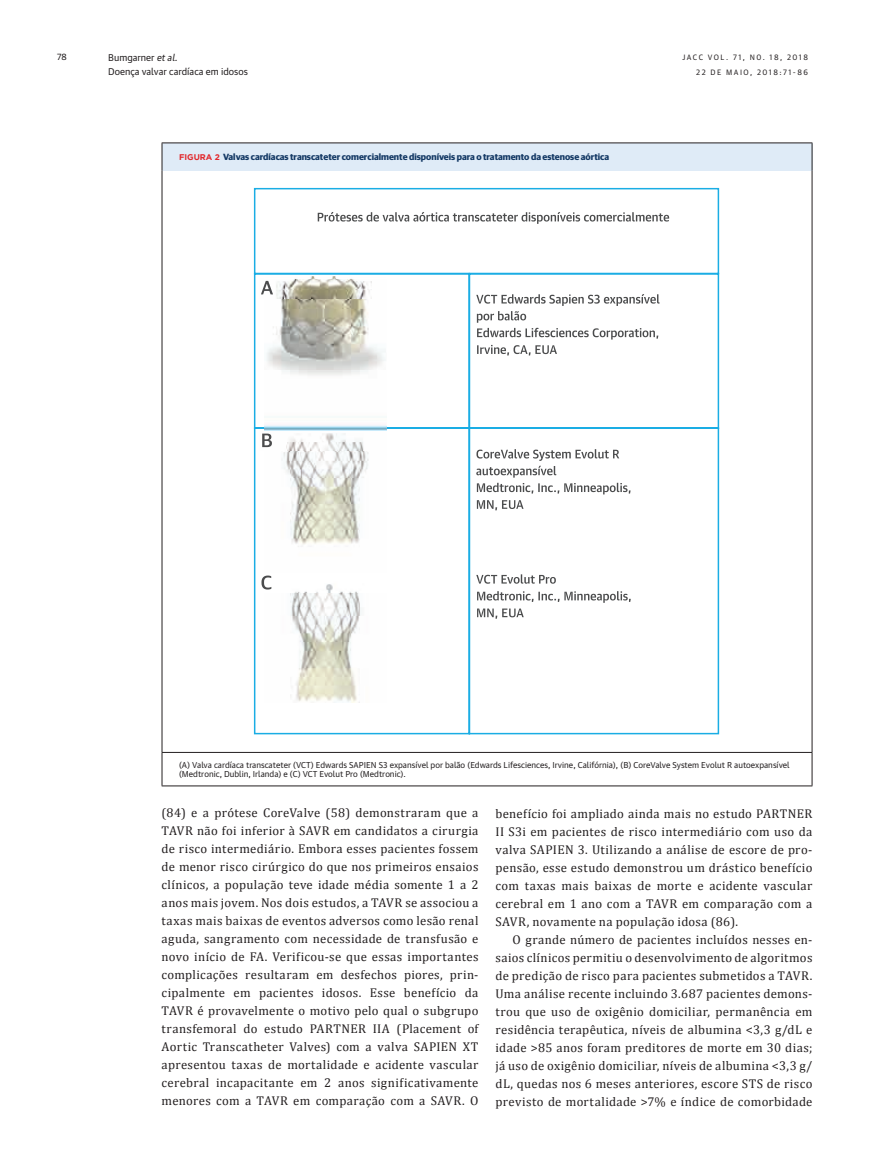
<style>
.page{position:relative;width:872px;height:1170px;background:#fff}
.page>*{position:absolute;margin:0;border:0;box-sizing:border-box;transform-origin:0 0}
.t1{font:12.75px/18px "Cambria";letter-spacing:.025em;color:#231f20;text-align:justify}
.t2{font:9.45px/14.2px "Guardian Sans Text";color:#231f20}
.t3{font:700 9px "Guardian Sans";color:#143965}
.t4{font:9px "Guardian Sans";color:#231f20}
.t5{font:8.25px/9.9px "Guardian Sans Text";color:#231f20}
.t6{font:700 8.25px "Gotham";color:#e2282c}
.t7{font:7.5px/15px "Guardian Sans Text";letter-spacing:.2em;color:#231f20;text-align:right}
.s1{font-style:italic}
.s2{font-family:"Gotham";font-size:8.25px;color:#e2282c}
</style>
<div class="page">
<div style="left:162px;top:143px;width:650px;height:27px;background:#dfebf7"></div>
<hr style="left:162px;top:170px;width:1px;height:582px;background:#231f20">
<hr style="left:811px;top:170px;width:1px;height:582px;background:#231f20">
<hr style="left:162px;top:142px;width:650px;height:1px;background:#231f20">
<svg style="left:162px;top:143px;width:1px;height:27px"></svg>
<svg style="left:811px;top:143px;width:1px;height:27px"></svg>
<hr style="left:162px;top:752px;width:650px;height:1px;background:#231f20">
<hr style="left:162px;top:752px;width:1px;height:33px;background:#231f20">
<hr style="left:811px;top:752px;width:1px;height:33px;background:#231f20">
<hr style="left:162px;top:785px;width:650px;height:1px;background:#231f20">
<svg style="left:254px;top:187px;width:466px;height:548px"></svg>
<img style="left:265px;top:592px;width:121px;height:110px">
<img style="left:259px;top:572px;width:127px;height:20px">
<img style="left:265px;top:450px;width:121px;height:122px">
<img style="left:259px;top:430px;width:127px;height:20px">
<img style="left:265px;top:299px;width:121px;height:131px">
<img style="left:259px;top:278px;width:127px;height:21px">
<img style="left:265px;top:276px;width:121px;height:2px">
<svg style="left:261px;top:281px;width:12px;height:13px"></svg>
<svg style="left:262px;top:433px;width:10px;height:14px"></svg>
<svg style="left:261px;top:575px;width:10px;height:14px"></svg>
<svg style="left:476px;top:294px;width:183px;height:61px"></svg>
<svg style="left:476px;top:449px;width:154px;height:61px"></svg>
<svg style="left:476px;top:574px;width:155px;height:44px"></svg>
<svg style="left:318px;top:212px;width:351px;height:12px"></svg>
<p class="t4" style="left:57px;top:50px;width:11px">78</p>
<p class="t2" style="left:108px;top:50px;width:141px">Bumgarner <span class="s1">et al.<br></span>Doença valvar cardíaca em idosos</p>
<p class="t6" style="left:179px;top:153px;width:12px">FIGUR</p>
<p class="t3" style="left:206px;top:150px;width:405px"><span class="s2">A 2</span> Valvas cardíacas transcateter comercialmente disponíveis para o tratamento da estenose aórtica</p>
<p class="t7" style="left:682px;top:49px;width:128px">JACC VOL. 71, N0. 18, 2018<br>22 DE MAIO, 2018:71-86</p>
<p class="t5" style="left:179px;top:758px;width:612px">(A) Valva cardíaca transcateter (VCT) Edwards SAPIEN S3 expansível por balão (Edwards Lifesciences, Irvine, Califórnia), (B) CoreValve System Evolut R autoexpansível (Medtronic, Dublin, Irlanda) e (C) VCT Evolut Pro (Medtronic).</p>
<p class="t1" style="left:162px;top:803px;width:318px">(84) e a prótese CoreValve (58) demonstraram que a TAVR não foi inferior à SAVR em candidatos a cirurgia de risco intermediário. Embora esses pacientes fossem de menor risco cirúrgico do que nos primeiros ensaios clínicos, a população teve idade média somente 1 a 2 anos mais jovem. Nos dois estudos, a TAVR se associou a taxas mais baixas de eventos adversos como lesão renal aguda, sangramento com necessidade de transfusão e novo início de FA. Verificou-se que essas importantes complicações resultaram em desfechos piores, prin&shy;cipalmente em pacientes idosos. Esse benefício da TAVR é provavelmente o motivo pelo qual o subgrupo transfemoral do estudo PARTNER IIA (Placement of Aortic Transcatheter Valves) com a valva SAPIEN XT apresentou taxas de mortalidade e acidente vascular cerebral incapacitante em 2 anos significativamente menores com a TAVR em comparação com a SAVR. O</p>
<p class="t1" style="left:495px;top:804px;width:318px">benefício foi ampliado ainda mais no estudo PARTNER II S3i em pacientes de risco intermediário com uso da valva SAPIEN 3. Utilizando a análise de escore de pro&shy;pensão, esse estudo demonstrou um drástico benefício com taxas mais baixas de morte e acidente vascular cerebral em 1 ano com a TAVR em comparação com a SAVR, novamente na população idosa (86).</p>
<p class="t1" style="left:495px;top:930px;width:318px;text-indent:17px">O grande número de pacientes incluídos nesses en&shy;saios clínicos permitiu o desenvolvimento de algoritmos de predição de risco para pacientes submetidos a TAVR.<br>Uma análise recente incluindo 3.687 pacientes demons&shy;trou que uso de oxigênio domiciliar, permanência em residência terapêutica, níveis de albumina &lt;3,3 g/dL e idade &gt;85 anos foram preditores de morte em 30 dias; já uso de oxigênio domiciliar, níveis de albumina &lt;3,3 g/ dL, quedas nos 6 meses anteriores, escore STS de risco previsto de mortalidade &gt;7% e índice de comorbidade</p>
</div>
